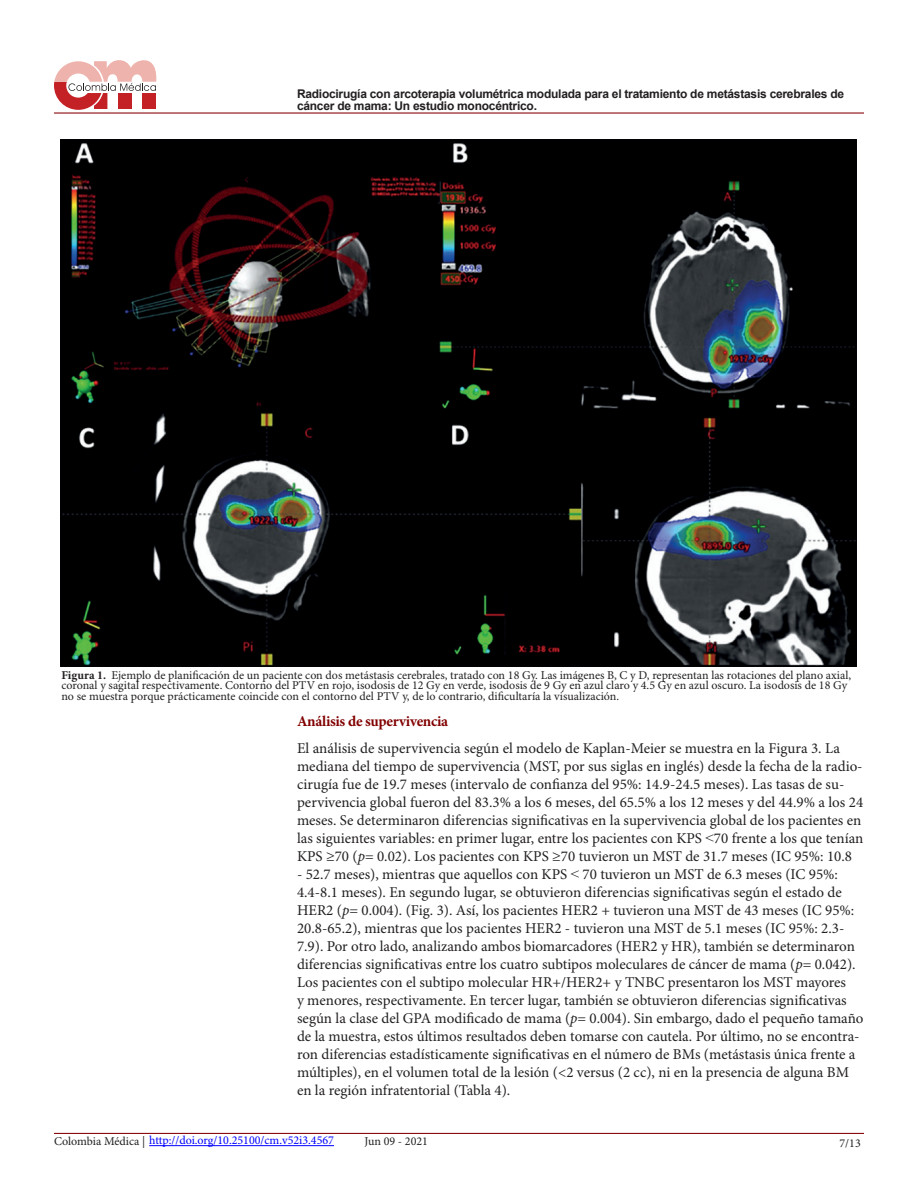
<style>
.page{position:relative;width:918px;height:1188px;background:#fff}
.page>*{position:absolute;margin:0;border:0;box-sizing:border-box;transform-origin:0 0}
.t1{font:15px/18px "Minion Pro";color:#231f20}
.t2{font:700 15px "Minion Pro";letter-spacing:-.02em;color:#820000}
.t3{font:12px/10.5px "Minion Pro";color:#231f20}
.t4{font:700 12px/12px "Arial";letter-spacing:-.02em;color:#231f20}
.t5{font:12px "Minion Pro";color:#00f}
.s1{font-weight:700}
.s2{font-family:"Times New Roman"}
.s3{font-style:italic}
.s4{color:#231f20}
</style>
<div class="page">
<hr style="left:54px;top:112px;width:810px;height:2px;background:#8b0d10">
<hr style="left:54px;top:1133px;width:810px;height:1px;background:#8b0d10">
<svg style="left:54px;top:60px;width:102px;height:50px"></svg>
<hr style="left:149px;top:1145px;width:185px;height:1px;background:#00f">
<img style="left:60px;top:139px;width:797px;height:528px">
<p class="t4" style="left:297px;top:88px;width:549px">Radiocirugía con arcoterapia volumétrica modulada para el tratamiento de metástasis cerebrales de cáncer de mama: Un estudio monocéntrico.</p>
<p class="t3" style="left:61px;top:670px;width:791px"><span class="s1">Figura 1.</span> Ejemplo de planificación de un paciente con dos metástasis cerebrales, tratado con 18 Gy. Las imágenes B, C y D, representan las rotaciones del plano axial, coronal y sagital respectivamente. Contorno del PTV en rojo, isodosis de 12 Gy en verde, isodosis de 9 Gy en azul claro y 4.5 Gy en azul oscuro. La isodosis de 18 Gy no se muestra porque prácticamente coincide con el contorno del PTV y, de lo contrario, dificultaría la visualización.</p>
<p class="t2" style="left:297px;top:711px;width:153px">Análisis de supervivencia</p>
<p class="t1" style="left:297px;top:740px;width:568px">El análisis de supervivencia según el modelo de Kaplan-Meier se muestra en la Figura 3. La mediana del tiempo de supervivencia (MST, por sus siglas en inglés) desde la fecha de la radio&shy;cirugía fue de 19.7 meses (intervalo de confianza del 95%: 14.9-24.5 meses). Las tasas de su&shy;pervivencia global fueron del 83.3% a los 6 meses, del 65.5% a los 12 meses y del 44.9% a los 24 meses. Se determinaron diferencias significativas en la supervivencia global de los pacientes en las siguientes variables: en primer lugar, entre los pacientes con KPS <span class="s2">˂</span>70 frente a los que tenían KPS ≥70 (<span class="s3">p</span>= 0.02). Los pacientes con KPS ≥70 tuvieron un MST de 31.7 meses (IC 95%: 10.8</p>
<p class="t1" style="left:297px;top:866px;width:568px">- 52.7 meses), mientras que aquellos con KPS <span class="s2">˂</span> 70 tuvieron un MST de 6.3 meses (IC 95%:<br>4.4-8.1 meses). En segundo lugar, se obtuvieron diferencias significativas según el estado de HER2 (<span class="s3">p</span>= 0.004). (Fig. 3). Así, los pacientes HER2 + tuvieron una MST de 43 meses (IC 95%:<br>20.8-65.2), mientras que los pacientes HER2 - tuvieron una MST de 5.1 meses (IC 95%: 2.3- 7.9). Por otro lado, analizando ambos biomarcadores (HER2 y HR), también se determinaron diferencias significativas entre los cuatro subtipos moleculares de cáncer de mama (<span class="s3">p</span>= 0.042).<br>Los pacientes con el subtipo molecular HR+/HER2+ y TNBC presentaron los MST mayores<br>y menores, respectivamente. En tercer lugar, también se obtuvieron diferencias significativas según la clase del GPA modificado de mama (<span class="s3">p</span>= 0.004). Sin embargo, dado el pequeño tamaño de la muestra, estos últimos resultados deben tomarse con cautela. Por último, no se encontra&shy;ron diferencias estadísticamente significativas en el número de BMs (metástasis única frente a múltiples), en el volumen total de la lesión (&lt;2 versus (2 cc), ni en la presencia de alguna BM en la región infratentorial (Tabla 4).</p>
<p class="t5" style="left:54px;top:1133px;width:282px"><span class="s4">Colombia Médica |</span> http://doi.org/10.25100/cm.v52i3.4567</p>
<p class="t3" style="left:364px;top:1136px;width:65px">Jun 09 - 2021</p>
<p class="t3" style="left:840px;top:1138px;width:23px">7/13</p>
</div>
